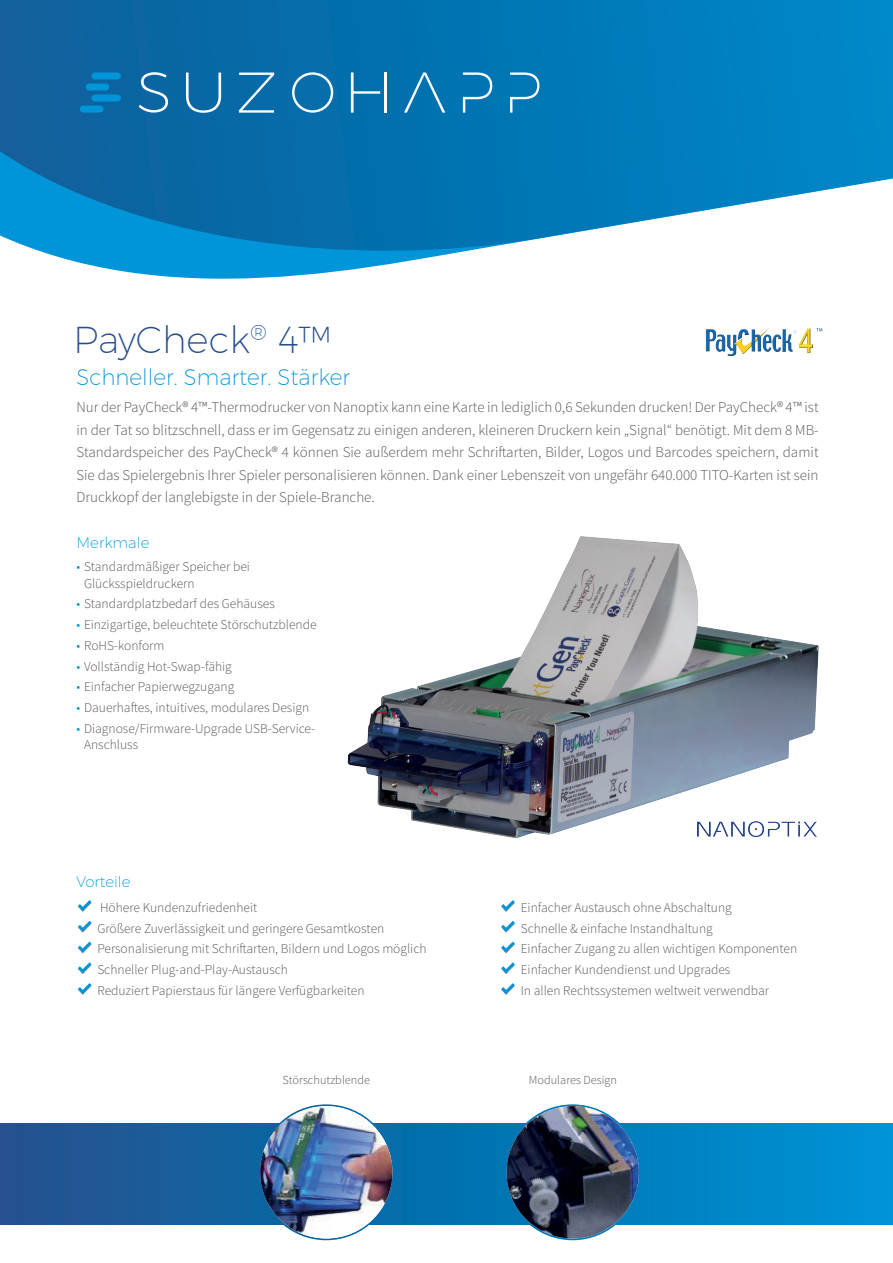
<style>
.page{position:relative;width:893px;height:1263px;background:#fff}
.page>*{position:absolute;margin:0;border:0;box-sizing:border-box;transform-origin:0 0}
.t1{font:200 37.5px "Montserrat";color:#274f8d}
.Descrizione{font:200 22.5px "Montserrat";color:#0095d9;scale:.96 1}
.Descrizione-2{font:300 15px/22.5px "Source Sans Pro";color:#57585a;text-align:justify}
.Prestazioni_-_Puntin{font:200 15px "Montserrat";color:#0095d9}
.Prestazioni_-_Puntin-2{font:300 13.5px/16.5px "Source Sans Pro";color:#57585a}
.N_B__testo{font:300 12.3px "Source Sans Pro";color:#57585a}
.s1{color:#0095d9}
</style>
<div class="page">
<svg style="left:115px;top:270px;width:233px;height:9px;fill:#0095d9"></svg>
<svg style="left:0;top:0;width:893px;height:270px;background:#2085bd"></svg>
<div style="left:91px;top:94px;width:30px;height:8px;background:#0095d9;border-radius:4px"></div>
<div style="left:80px;top:106px;width:23px;height:7px;background:#0095d9;border-radius:4px"></div>
<div style="left:91px;top:72px;width:30px;height:7px;background:#0095d9;border-radius:4px"></div>
<svg style="left:86px;top:83px;width:23px;height:7px"></svg>
<svg style="left:186px;top:73px;width:35px;height:40px"></svg>
<svg style="left:239px;top:73px;width:35px;height:40px"></svg>
<svg style="left:292px;top:72px;width:41px;height:41px;background:#3186b9"></svg>
<hr style="left:384px;top:72px;width:2px;height:41px;background:#fff">
<svg style="left:404px;top:72px;width:41px;height:41px;background:#1f83b9"></svg>
<svg style="left:463px;top:72px;width:29px;height:41px"></svg>
<svg style="left:139px;top:72px;width:29px;height:41px"></svg>
<svg style="left:351px;top:72px;width:29px;height:41px"></svg>
<svg style="left:510px;top:72px;width:29px;height:41px"></svg>
<img style="left:347px;top:536px;width:472px;height:303px">
<svg style="left:505px;top:1104px;width:136px;height:136px"></svg>
<svg style="left:258px;top:1104px;width:136px;height:136px"></svg>
<svg style="left:0;top:1124px;width:893px;height:101px;background:#0b71b0"></svg>
<img style="left:260px;top:1106px;width:132px;height:132px;border-radius:66px">
<img style="left:507px;top:1106px;width:132px;height:132px;border-radius:66px">
<svg style="left:501px;top:900px;width:14px;height:12px"></svg>
<svg style="left:501px;top:921px;width:14px;height:11px"></svg>
<svg style="left:501px;top:941px;width:14px;height:12px"></svg>
<svg style="left:501px;top:962px;width:14px;height:12px"></svg>
<svg style="left:501px;top:983px;width:14px;height:12px"></svg>
<svg style="left:78px;top:900px;width:14px;height:12px"></svg>
<svg style="left:78px;top:921px;width:14px;height:11px"></svg>
<svg style="left:78px;top:941px;width:14px;height:12px"></svg>
<svg style="left:78px;top:962px;width:14px;height:12px"></svg>
<svg style="left:78px;top:983px;width:14px;height:12px"></svg>
<img style="left:706px;top:328px;width:117px;height:27px">
<img style="left:697px;top:821px;width:119px;height:15px">
<p class="t1" style="left:73px;top:317px;width:260px">PayCheck<sup>®</sup> 4™</p>
<p class="Descrizione" style="left:76px;top:363px;width:287px">Schneller. Smarter. Stärker</p>
<p class="Descrizione-2" style="left:76px;top:396px;width:744px">Nur der PayCheck® 4™-Thermodrucker von Nanoptix kann eine Karte in lediglich 0,6 Sekunden drucken! Der PayCheck® 4™ ist in der Tat so blitzschnell, dass er im Gegensatz zu einigen anderen, kleineren Druckern kein „Signal“ benötigt. Mit dem 8 MB-Standardspeicher des PayCheck® 4 können Sie außerdem mehr Schriftarten, Bilder, Logos und Barcodes speichern, damit Sie das Spielergebnis Ihrer Spieler personalisieren können. Dank einer Lebenszeit von ungefähr 640.000 TITO-Karten ist sein Druckkopf der langlebigste in der Spiele-Branche.</p>
<p class="Prestazioni_-_Puntin" style="left:77px;top:533px;width:75px">Merkmale</p>
<p class="Prestazioni_-_Puntin-2" style="left:84px;top:558px;width:167px;text-indent:-8px"><span class="s1">•</span> Standardmäßiger Speicher bei<br>Glücksspieldruckern</p>
<p class="Prestazioni_-_Puntin-2" style="left:77px;top:596px;width:200px"><span class="s1">•</span> Standardplatzbedarf des Gehäuses</p>
<p class="Prestazioni_-_Puntin-2" style="left:77px;top:616px;width:242px"><span class="s1">•</span> Einzigartige, beleuchtete Störschutzblende</p>
<p class="Prestazioni_-_Puntin-2" style="left:77px;top:637px;width:89px"><span class="s1">•</span> RoHS-konform</p>
<p class="Prestazioni_-_Puntin-2" style="left:77px;top:658px;width:157px"><span class="s1">•</span> Vollständig Hot-Swap-fähig</p>
<p class="Prestazioni_-_Puntin-2" style="left:77px;top:679px;width:159px"><span class="s1">•</span> Einfacher Papierwegzugang</p>
<p class="Prestazioni_-_Puntin-2" style="left:77px;top:699px;width:234px"><span class="s1">•</span> Dauerhaftes, intuitives, modulares Design</p>
<p class="Prestazioni_-_Puntin-2" style="left:84px;top:720px;width:233px;text-indent:-8px"><span class="s1">•</span> Diagnose/Firmware-Upgrade USB-Service-<br>Anschluss</p>
<p class="Prestazioni_-_Puntin" style="left:77px;top:873px;width:56px">Vorteile</p>
<p class="Prestazioni_-_Puntin-2" style="left:100px;top:899px;width:159px">Höhere Kundenzufriedenheit</p>
<p class="Prestazioni_-_Puntin-2" style="left:97px;top:920px;width:289px">Größere Zuverlässigkeit und geringere Gesamtkosten</p>
<p class="Prestazioni_-_Puntin-2" style="left:97px;top:941px;width:331px">Personalisierung mit Schriftarten, Bildern und Logos möglich</p>
<p class="Prestazioni_-_Puntin-2" style="left:97px;top:961px;width:192px">Schneller Plug-and-Play-Austausch</p>
<p class="Prestazioni_-_Puntin-2" style="left:97px;top:982px;width:269px">Reduziert Papierstaus für längere Verfügbarkeiten</p>
<p class="Prestazioni_-_Puntin-2" style="left:521px;top:899px;width:213px">Einfacher Austausch ohne Abschaltung</p>
<p class="Prestazioni_-_Puntin-2" style="left:521px;top:920px;width:194px">Schnelle &amp; einfache Instandhaltung</p>
<p class="Prestazioni_-_Puntin-2" style="left:521px;top:941px;width:278px">Einfacher Zugang zu allen wichtigen Komponenten</p>
<p class="Prestazioni_-_Puntin-2" style="left:521px;top:961px;width:211px">Einfacher Kundendienst und Upgrades</p>
<p class="Prestazioni_-_Puntin-2" style="left:521px;top:982px;width:250px">In allen Rechtssystemen weltweit verwendbar</p>
<p class="N_B__testo" style="left:283px;top:1073px;width:89px">Störschutzblende</p>
<p class="N_B__testo" style="left:529px;top:1073px;width:90px">Modulares Design</p>
</div>
